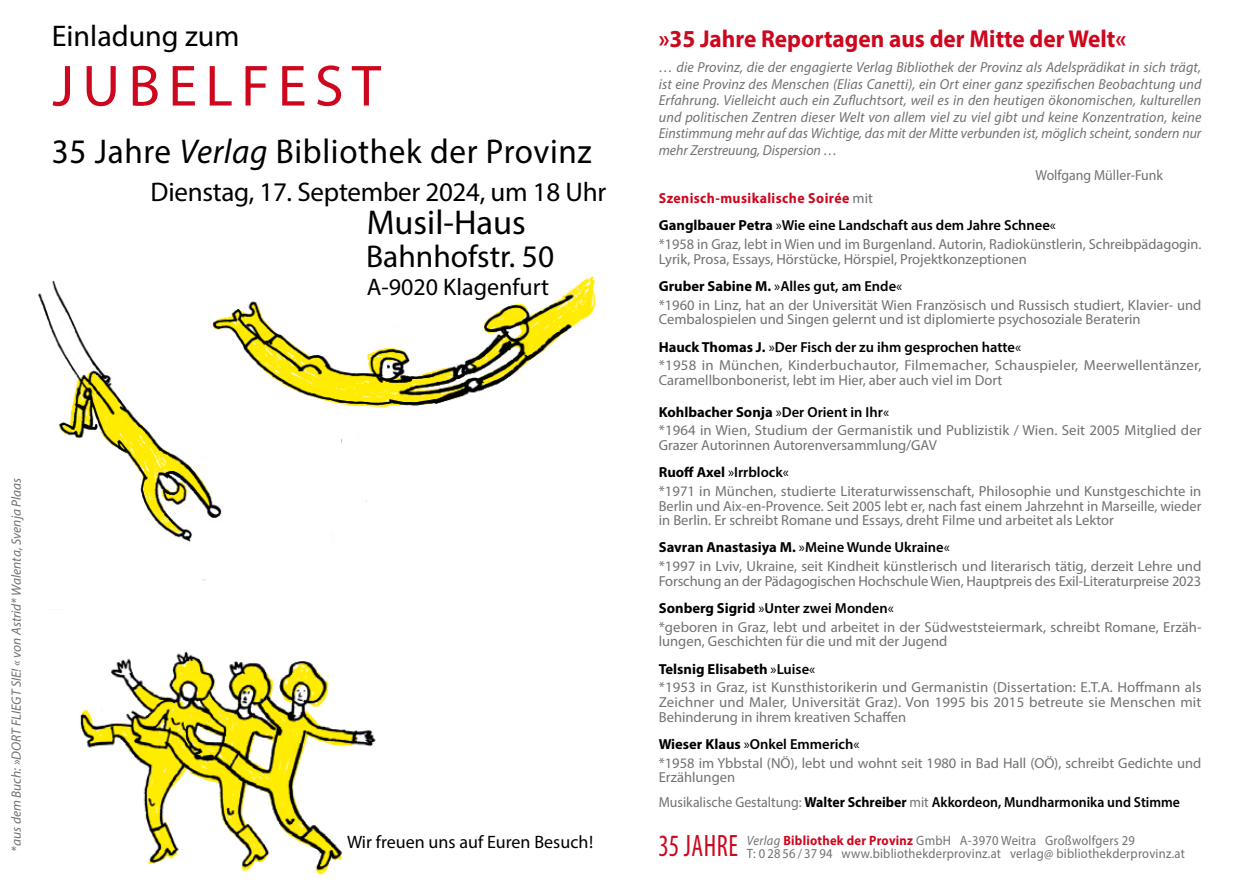
<style>
.page{position:relative;width:1234px;height:893px;background:#fff}
.page>*{position:absolute;margin:0;border:0;box-sizing:border-box;transform-origin:0 0}
.t1{font:58.5px "Myriad Pro";letter-spacing:.14em;color:#cd071e}
.t2{font:34.5px "Myriad Pro";letter-spacing:.02em;color:#000;scale:.96 1}
.t3{font:34.5px "Myriad Pro";color:#000}
.t4{font:31.5px "Myriad Pro";color:#000}
.t5{font:condensed 31.05px "Myriad Pro";letter-spacing:.02em;color:#cd071e;scale:.87 1}
.t6{font:30px "Myriad Pro";color:#000}
.t7{font:27px "Myriad Pro";letter-spacing:-.01em;color:#000}
.t8{font:700 24.45px "Myriad Pro";color:#cd071e;scale:.95 1}
.t9{font:24px "Myriad Pro";color:#000}
.t10{font:18px "Myriad Pro";color:#000}
.t11{font:14.55px/14.5px "Myriad Pro";color:#707172}
.t12{font:italic 14.55px/16.5px "Myriad Pro";color:#707172;text-align:justify}
.t13{font:600 14.55px/27.3px "Myriad Pro";color:#000}
.t14{font:14.55px "Myriad Pro";color:#707172;scale:.95 1}
.t15{font:13.5px "Myriad Pro";letter-spacing:.02em;color:#707172;scale:.93 1}
.t16{font:italic 13.5px "Myriad Pro";color:#707172}
.s1{font-style:italic}
.s2{font-weight:700;color:#cd071e}
.s3{font-weight:400;color:#707172}
.s4{font-weight:700}
.s5{font-weight:400}
.s6{font-weight:700;color:#000}
.s7{color:#000}
.s8{font-weight:600;color:#000}
</style>
<div class="page">
<img style="left:80px;top:651px;width:296px;height:224px">
<img style="left:38px;top:276px;width:558px;height:305px">
<h3 class="t6" style="left:52px;top:17px;width:189px">Einladung zum</h3>
<h1 class="t1" style="left:52px;top:50px;width:330px">JUBELFEST</h1>
<h2 class="t2" style="left:52px;top:130px;width:564px">35 Jahre <span class="s1">Verlag</span> Bibliothek der Provinz</h2>
<h3 class="t7" style="left:151px;top:175px;width:457px">Dienstag, 17. September 2024, um 18 Uhr</h3>
<h2 class="t3" style="left:366px;top:201px;width:161px">Musil-Haus</h2>
<h3 class="t4" style="left:366px;top:237px;width:189px">Bahnhofstr. 50</h3>
<h3 class="t9" style="left:367px;top:272px;width:184px">A-9020 Klagenfurt</h3>
<p class="t16" style="left:8px;top:851px;width:375px;rotate:-90deg">*aus dem Buch: »DORT FLIEGT SIE! « von Astrid* Walenta, Svenja Plaas</p>
<p class="t10" style="left:347px;top:831px;width:248px">Wir freuen uns auf Euren Besuch!</p>
<h3 class="t8" style="left:658px;top:23px;width:493px">»35 Jahre Reportagen aus der Mitte der Welt«</h3>
<p class="t12" style="left:658px;top:59px;width:544px">… die Provinz, die der engagierte Verlag Bibliothek der Provinz als Adelsprädikat in sich trägt, ist eine Provinz des Menschen (Elias Canetti), ein Ort einer ganz spezifischen Beobachtung und Erfahrung. Vielleicht auch ein Zufluchtsort, weil es in den heutigen ökonomischen, kulturellen und politischen Zentren dieser Welt von allem viel zu viel gibt und keine Konzentration, keine Einstimmung mehr auf das Wichtige, das mit der Mitte verbunden ist, möglich scheint, sondern nur mehr Zerstreuung, Dispersion …</p>
<p class="t14" style="left:1035px;top:166px;width:136px">Wolfgang Müller-Funk</p>
<p class="t13" style="left:658px;top:184px;width:398px"><span class="s2">Szenisch-musikalische Soirée</span> <span class="s3">mit<br></span><span class="s4">Ganglbauer Petra</span> <span class="s5">»</span>Wie eine Landschaft aus dem Jahre Schnee<span class="s5">«</span></p>
<p class="t11" style="left:658px;top:237px;width:544px">*1958 in Graz, lebt in Wien und im Burgenland. Autorin, Radiokünstlerin, Schreibpädagogin.<br>Lyrik, Prosa, Essays, Hörstücke, Hörspiel, Projektkonzeptionen</p>
<p class="t11" style="left:658px;top:277px;width:544px;line-height:18.8px"><span class="s6">Gruber Sabine M.</span> <span class="s7">»</span><span class="s8">Alles gut, am Ende</span><span class="s7">«<br></span>*1960 in Linz, hat an der Universität Wien Französisch und Russisch studiert, Klavier- und</p>
<p class="t11" style="left:658px;top:306px;width:483px;line-height:27.3px">Cembalospielen und Singen gelernt und ist diplomierte psychosoziale Beraterin<br><span class="s6">Hauck Thomas J.</span> <span class="s7">»</span><span class="s8">Der Fisch der zu ihm gesprochen hatte</span><span class="s7">«</span></p>
<p class="t11" style="left:658px;top:358px;width:544px">*1958 in München, Kinderbuchautor, Filmemacher, Schauspieler, Meerwellentänzer,<br>Caramellbonbonerist, lebt im Hier, aber auch viel im Dort</p>
<p class="t11" style="left:658px;top:402px;width:544px;line-height:18.8px"><span class="s6">Kohlbacher Sonja</span> <span class="s7">»</span><span class="s8">Der Orient in Ihr</span><span class="s7">«<br></span>*1964 in Wien, Studium der Germanistik und Publizistik / Wien. Seit 2005 Mitglied der</p>
<p class="t11" style="left:658px;top:431px;width:279px;line-height:27.3px">Grazer Autorinnen Autorenversammlung/GAV<br><span class="s6">Ruoff Axel</span> <span class="s7">»</span><span class="s8">Irrblock</span><span class="s7">«</span></p>
<p class="t11" style="left:658px;top:484px;width:544px;text-align:justify">*1971 in München, studierte Literaturwissenschaft, Philosophie und Kunstgeschichte in Berlin und Aix-en-Provence. Seit 2005 lebt er, nach fast einem Jahrzehnt in Marseille, wieder in Berlin. Er schreibt Romane und Essays, dreht Filme und arbeitet als Lektor</p>
<p class="t11" style="left:658px;top:538px;width:544px;line-height:18.8px"><span class="s6">Savran Anastasiya M.</span> <span class="s7">»</span><span class="s8">Meine Wunde Ukraine</span><span class="s7">«<br></span>*1997 in Lviv, Ukraine, seit Kindheit künstlerisch und literarisch tätig, derzeit Lehre und</p>
<p class="t11" style="left:658px;top:567px;width:544px;line-height:27.3px">Forschung an der Pädagogischen Hochschule Wien, Hauptpreis des Exil-Literaturpreise 2023<br><span class="s6">Sonberg Sigrid</span> <span class="s7">»</span><span class="s8">Unter zwei Monden</span><span class="s7">«</span></p>
<p class="t11" style="left:658px;top:619px;width:544px">*geboren in Graz, lebt und arbeitet in der Südweststeiermark, schreibt Romane, Erzäh&shy;lungen, Geschichten für die und mit der Jugend</p>
<p class="t11" style="left:658px;top:659px;width:544px;line-height:18.8px"><span class="s6">Telsnig Elisabeth</span> <span class="s7">»</span><span class="s8">Luise</span><span class="s7">«<br></span>*1953 in Graz, ist Kunsthistorikerin und Germanistin (Dissertation: E.T.A. Hoffmann als</p>
<p class="t11" style="left:658px;top:695px;width:544px">Zeichner und Maler, Universität Graz). Von 1995 bis 2015 betreute sie Menschen mit<br>Behinderung in ihrem kreativen Schaffen</p>
<p class="t11" style="left:658px;top:734px;width:544px;line-height:18.8px"><span class="s6">Wieser Klaus</span> <span class="s7">»</span><span class="s8">Onkel Emmerich</span><span class="s7">«<br></span>*1958 im Ybbstal (NÖ), lebt und wohnt seit 1980 in Bad Hall (OÖ), schreibt Gedichte und</p>
<p class="t11" style="left:658px;top:764px;width:522px;line-height:25px">Erzählungen<br>Musikalische Gestaltung: <span class="s6">Walter Schreiber</span> mit <span class="s8">Akkordeon, Mundharmonika und Stimme</span></p>
<p class="t15" style="left:746px;top:832px;width:419px"><span class="s1">Verlag</span> <span class="s2">Bibliothek der Provinz</span> GmbH A-3970 Weitra Großwolfgers 29</p>
<h3 class="t5" style="left:658px;top:827px;width:93px">35 JAHRE</h3>
<p class="t15" style="left:746px;top:845px;width:472px">T: 0 28 56 / 37 94 www.bibliothekderprovinz.at verlag@ bibliothekderprovinz.at</p>
</div>
